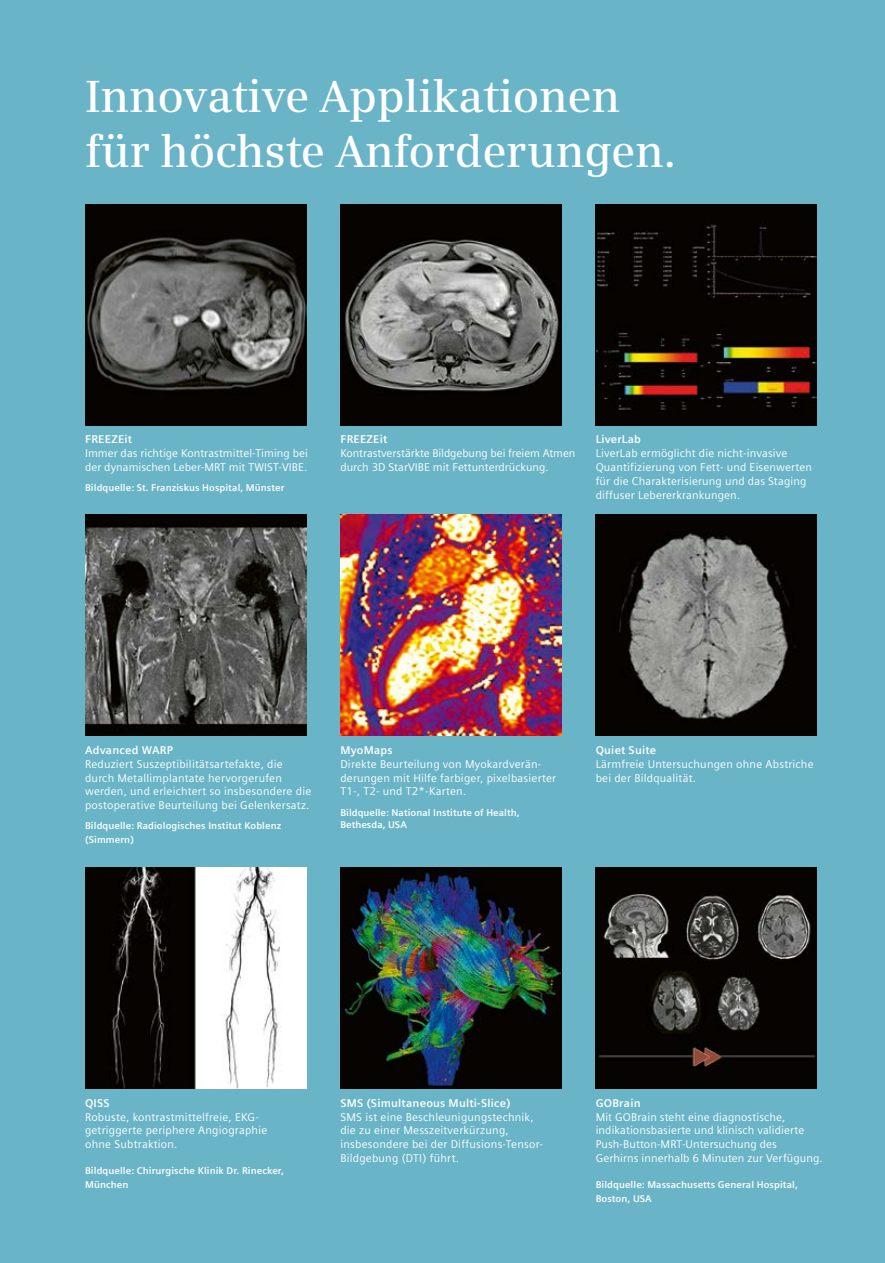
<style>
.page{position:relative;width:885px;height:1263px;background:#fff}
.page>*{position:absolute;margin:0;border:0;box-sizing:border-box;transform-origin:0 0}
.t1{font:600 45px/55.2px "Siemens Serif";letter-spacing:-.01em;color:#fff}
.t2{font:11.25px/13.8px "Siemens Sans";letter-spacing:.015em;color:#fff}
.t3{font:700 11.25px "Siemens Sans";letter-spacing:.02em;color:#fff}
.t4{font:11.25px/13.8px "Siemens Sans";letter-spacing:-.005em;color:#fff}
.t5{font:700 9.75px/13.5px "Siemens Sans";letter-spacing:.01em;color:#fff}
</style>
<div class="page">
<div style="left:0;top:0;width:884px;height:1263px;background:#6ab4c8"></div>
<img style="left:85px;top:204px;width:221px;height:221px">
<img style="left:595px;top:204px;width:221px;height:221px">
<img style="left:85px;top:514px;width:221px;height:222px">
<img style="left:85px;top:867px;width:221px;height:222px">
<img style="left:595px;top:514px;width:221px;height:222px">
<img style="left:595px;top:867px;width:221px;height:222px">
<img style="left:340px;top:204px;width:221px;height:221px">
<img style="left:340px;top:514px;width:221px;height:222px">
<div style="left:340px;top:867px;width:221px;height:222px;background:#070400"></div>
<img style="left:343px;top:870px;width:217px;height:217px">
<h1 class="t1" style="left:85px;top:68px;width:593px">Innovative Applikationen für höchste Anforderungen.</h1>
<p class="t3" style="left:85px;top:433px;width:49px">FREEZEit</p>
<p class="t2" style="left:85px;top:446px;width:224px">Immer das richtige Kontrastmittel-Timing bei der dynamischen Leber-MRT mit TWIST-VIBE.</p>
<p class="t5" style="left:85px;top:481px;width:201px">Bildquelle: St. Franziskus Hospital, Münster</p>
<p class="t3" style="left:340px;top:433px;width:49px">FREEZEit</p>
<p class="t4" style="left:340px;top:446px;width:236px">Kontrastverstärkte Bildgebung bei freiem Atmen durch 3D StarVIBE mit Fettunterdrückung.</p>
<p class="t3" style="left:595px;top:433px;width:47px">LiverLab</p>
<p class="t2" style="left:595px;top:446px;width:218px">LiverLab ermöglicht die nicht-invasive Quantifizierung von Fett- und Eisenwerten für die Charakterisierung und das Staging diffuser Lebererkrankungen.</p>
<p class="t3" style="left:85px;top:743px;width:89px">Advanced WARP</p>
<p class="t2" style="left:85px;top:757px;width:228px">Reduziert Suszeptibilitätsartefakte, die durch Metallimplantate hervorgerufen werden, und erleichtert so insbesondere die postoperative Beurteilung bei Gelenkersatz.</p>
<p class="t5" style="left:85px;top:819px;width:198px">Bildquelle: Radiologisches Institut Koblenz (Simmern)</p>
<p class="t3" style="left:340px;top:743px;width:54px">MyoMaps</p>
<p class="t2" style="left:340px;top:757px;width:217px">Direkte Beurteilung von Myokardverän&shy;derungen mit Hilfe farbiger, pixelbasierter<br>T1-, T2- und T2*-Karten.</p>
<p class="t5" style="left:340px;top:806px;width:181px;line-height:12px">Bildquelle: National Institute of Health,<br>Bethesda, USA</p>
<p class="t3" style="left:595px;top:743px;width:62px">Quiet Suite</p>
<p class="t2" style="left:595px;top:757px;width:219px">Lärmfreie Untersuchungen ohne Abstriche bei der Bildqualität.</p>
<p class="t3" style="left:85px;top:1096px;width:26px">QISS</p>
<p class="t2" style="left:85px;top:1110px;width:184px">Robuste, kontrastmittelfreie, EKG&shy;getriggerte periphere Angiographie ohne Subtraktion.</p>
<p class="t5" style="left:85px;top:1164px;width:200px">Bildquelle: Chirurgische Klinik Dr. Rinecker,<br>München</p>
<p class="t3" style="left:340px;top:1096px;width:172px">SMS (Simultaneous Multi-Slice)</p>
<p class="t2" style="left:340px;top:1110px;width:204px">SMS ist eine Beschleunigungstechnik, die zu einer Messzeitverkürzung, insbesondere bei der Diffusions-Tensor-Bildgebung (DTI) führt.</p>
<p class="t3" style="left:595px;top:1096px;width:46px">GOBrain</p>
<p class="t2" style="left:595px;top:1110px;width:229px">Mit GOBrain steht eine diagnostische, indikationsbasierte und klinisch validierte Push-Button-MRT-Untersuchung des<br>Gerhirns innerhalb 6 Minuten zur Verfügung.</p>
<p class="t5" style="left:595px;top:1178px;width:204px">Bildquelle: Massachusetts General Hospital,<br>Boston, USA</p>
</div>
